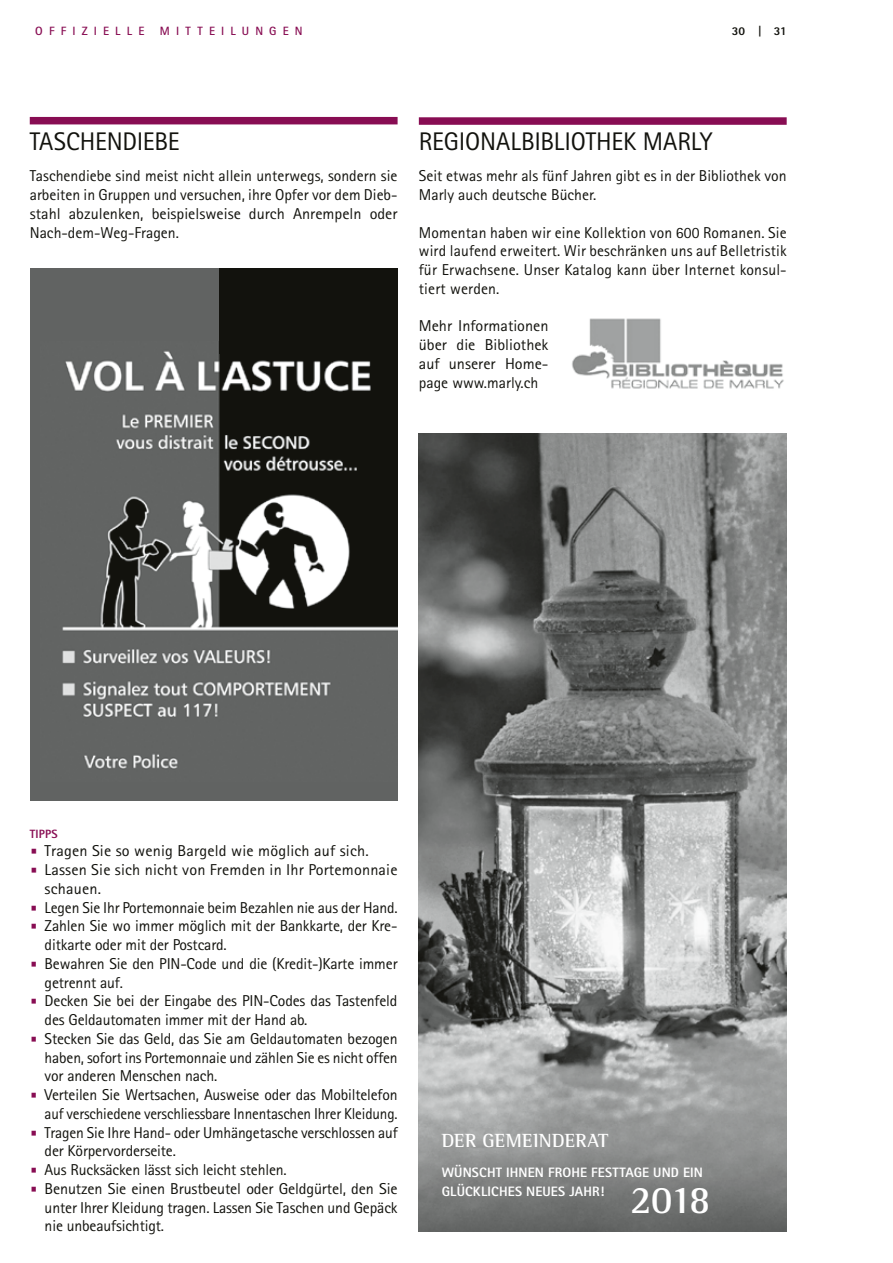
<style>
.page{position:relative;width:893px;height:1263px;background:#fff}
.page>*{position:absolute;margin:0;border:0;box-sizing:border-box;transform-origin:0 0}
.t1{font:700 39.75px "Rotis Semi Serif";color:#fff}
.t2{font:25.5px "Rotis Sans Serif";letter-spacing:-.01em;color:#12120d}
.t3{font:700 19.5px "Rotis Semi Serif";letter-spacing:.01em;color:#fff}
.t4{font:15.75px/18.8px "Rotis Sans Serif";letter-spacing:-.01em;color:#12120d;text-align:justify}
.t5{font:15.75px/18.8px "Rotis Sans Serif";letter-spacing:.01em;color:#12120d}
.t6{font:800 13.65px/18.9px "Rotis Sans Serif";letter-spacing:.01em;color:#fff}
.t7{font:700 12px "Rotis Sans Serif";letter-spacing:.515em;color:#880d53}
.t8{font:800 12px "Rotis Sans Serif";color:#12120d}
.t9{font:800 12px "Rotis Sans Serif";letter-spacing:.025em;color:#880d53}
.s1{font-family:"Glypha LT Std";font-size:13.5px;color:#880d53}
</style>
<div class="page">
<div style="left:30px;top:117px;width:368px;height:7px;background:#880d53"></div>
<div style="left:419px;top:117px;width:368px;height:8px;background:#880d53"></div>
<img style="left:572px;top:318px;width:212px;height:71px">
<img style="left:419px;top:434px;width:368px;height:797px">
<div style="left:30px;top:268px;width:368px;height:532px;background:#616362"></div>
<img style="left:62px;top:351px;width:336px;height:418px">
<div style="left:219px;top:268px;width:179px;height:86px;background:#12120d"></div>
<p class="t7" style="left:35px;top:23px;width:111px">OFFIZIELLE</p>
<p class="t7" style="left:160px;top:23px;width:144px">MITTEILUNGEN</p>
<p class="t8" style="left:732px;top:23px;width:56px">30 | 31</p>
<h2 class="t2" style="left:30px;top:126px;width:151px">TASCHENDIEBE</h2>
<p class="t4" style="left:30px;top:166px;width:369px">Taschendiebe sind meist nicht allein unterwegs, sondern sie arbeiten in Gruppen und versuchen, ihre Opfer vor dem Dieb&shy;stahl abzulenken, beispielsweise durch Anrempeln oder Nach-dem-Weg-Fragen.</p>
<h2 class="t2" style="left:419px;top:127px;width:295px">REGIONALBIBLIOTHEK MARLY</h2>
<p class="t4" style="left:419px;top:166px;width:369px">Seit etwas mehr als fünf Jahren gibt es in der Bibliothek von<br>Marly auch deutsche Bücher.</p>
<p class="t4" style="left:419px;top:223px;width:369px">Momentan haben wir eine Kollektion von 600 Romanen. Sie wird laufend erweitert. Wir beschränken uns auf Belletristik für Erwachsene. Unser Katalog kann über Internet konsul&shy;tiert werden.</p>
<p class="t4" style="left:419px;top:316px;width:131px">Mehr Informationen über die Bibliothek auf unserer Home&shy;page www.marly.ch</p>
<p class="t9" style="left:30px;top:826px;width:30px">TIPPS</p>
<p class="t5" style="left:30px;top:841px;width:340px"><span class="s1">•</span> Tragen Sie so wenig Bargeld wie möglich auf sich.</p>
<p class="t5" style="left:45px;top:860px;width:354px;text-indent:-15px"><span class="s1">•</span> Lassen Sie sich nicht von Fremden in Ihr Portemonnaie schauen.</p>
<p class="t4" style="left:30px;top:898px;width:369px"><span class="s1">•</span> Legen Sie Ihr Portemonnaie beim Bezahlen nie aus der Hand.</p>
<p class="t4" style="left:45px;top:916px;width:354px;text-indent:-15px"><span class="s1">•</span> Zahlen Sie wo immer möglich mit der Bankkarte, der Kre&shy;ditkarte oder mit der Postcard.</p>
<p class="t4" style="left:45px;top:954px;width:354px;text-indent:-15px"><span class="s1">•</span> Bewahren Sie den PIN-Code und die (Kredit-)Karte immer getrennt auf.</p>
<p class="t4" style="left:45px;top:991px;width:354px;text-indent:-15px"><span class="s1">•</span> Decken Sie bei der Eingabe des PIN-Codes das Tastenfeld des Geldautomaten immer mit der Hand ab.</p>
<p class="t4" style="left:45px;top:1029px;width:354px;text-indent:-15px"><span class="s1">•</span> Stecken Sie das Geld, das Sie am Geldautomaten bezogen haben, sofort ins Portemonnaie und zählen Sie es nicht offen vor anderen Menschen nach.</p>
<p class="t4" style="left:30px;top:1085px;width:369px;text-align:right"><span class="s1">•</span> Verteilen Sie Wertsachen, Ausweise oder das Mobiltelefon auf verschiedene verschliessbare Innentaschen Ihrer Kleidung.</p>
<p class="t4" style="left:45px;top:1123px;width:354px;text-indent:-15px"><span class="s1">•</span> Tragen Sie Ihre Hand- oder Umhängetasche verschlossen auf der Körpervorderseite.</p>
<p class="t4" style="left:30px;top:1160px;width:259px"><span class="s1">•</span> Aus Rucksäcken lässt sich leicht stehlen.</p>
<p class="t4" style="left:45px;top:1179px;width:354px;text-indent:-15px"><span class="s1">•</span> Benutzen Sie einen Brustbeutel oder Geldgürtel, den Sie unter Ihrer Kleidung tragen. Lassen Sie Taschen und Gepäck nie unbeaufsichtigt.</p>
<p class="t3" style="left:442px;top:1129px;width:168px">DER GEMEINDERAT</p>
<p class="t6" style="left:442px;top:1163px;width:263px">WÜNSCHT IHNEN FROHE FESTTAGE UND EIN<br>GLÜCKLICHES NEUES JAHR!</p>
<h1 class="t1" style="left:630px;top:1175px;width:83px">2018</h1>
</div>
